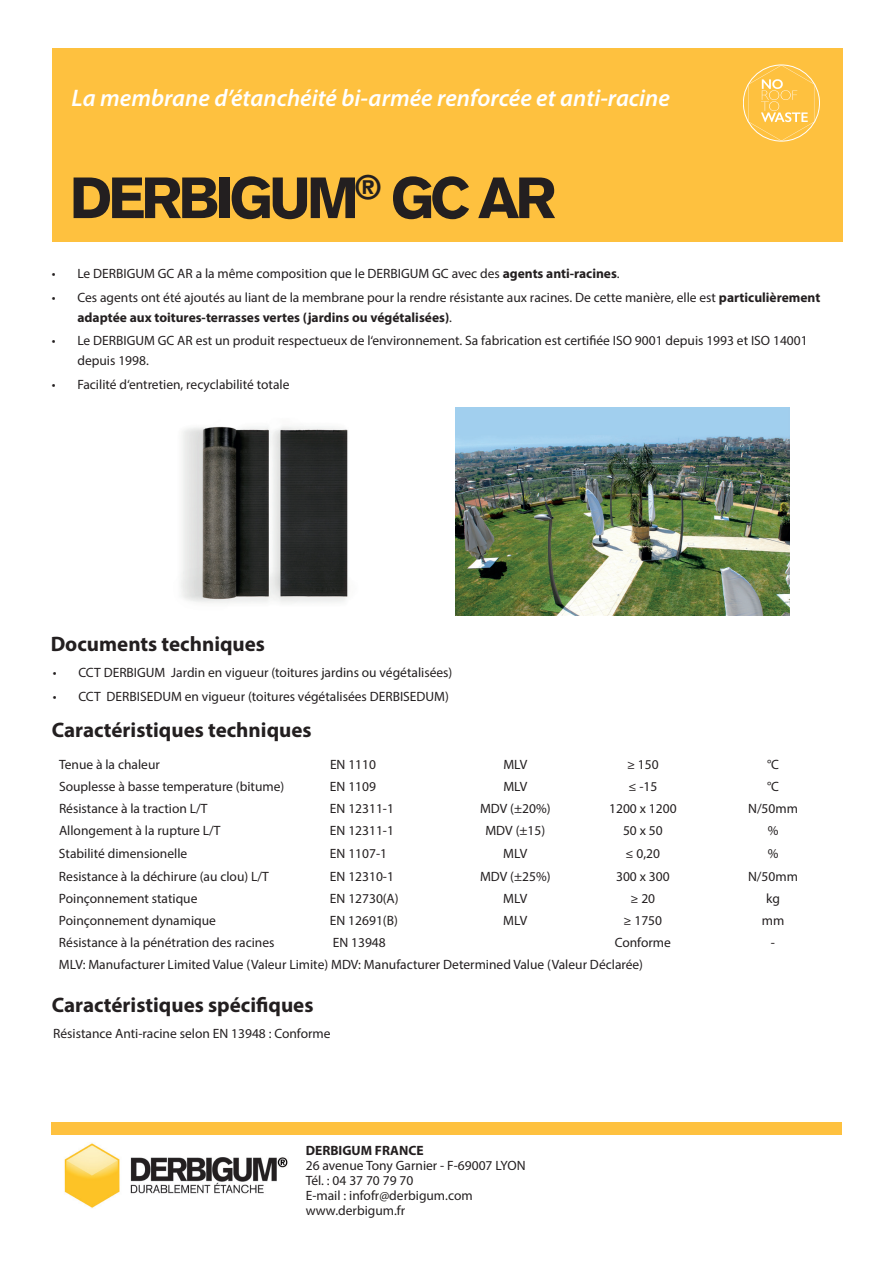
<style>
.page{position:relative;width:893px;height:1263px;background:#fff}
.page>*{position:absolute;margin:0;border:0;box-sizing:border-box;transform-origin:0 0}
.t1{font:900 57px "Akzidenz Grotesk";letter-spacing:-.07em;color:#231f20}
.t2{font:italic 600 24px "Myriad Pro";color:#fff}
.t3{font:700 21px "Myriad Pro";color:#231f20}
.t4{font:13.5px/15px "Myriad Pro";color:#231f20}
.t5{font:700 13.5px "Myriad Pro";color:#231f20}
.s1{font-weight:700}
</style>
<div class="page">
<div style="left:52px;top:48px;width:791px;height:193px;background:#fec13f"></div>
<img style="left:181px;top:426px;width:167px;height:177px">
<img style="left:455px;top:407px;width:334px;height:209px">
<img style="left:64px;top:1143px;width:224px;height:65px">
<div style="left:52px;top:1123px;width:790px;height:12px;background:#fec13f"></div>
<svg style="left:749px;top:65px;width:65px;height:76px"></svg>
<h2 class="t2" style="left:72px;top:82px;width:600px">La membrane d’étanchéité bi-armée renforcée et anti-racine</h2>
<h1 class="t1" style="left:70px;top:164px;width:488px">DERBIGUM<sup>®</sup> GC AR</h1>
<p class="t4" style="left:52px;top:266px;width:569px">• Le DERBIGUM GC AR a la même composition que le DERBIGUM GC avec des <span class="s1">agents anti-racines</span>.</p>
<p class="t4" style="left:77px;top:288px;width:744px;line-height:19.5px;text-indent:-26px">• Ces agents ont été ajoutés au liant de la membrane pour la rendre résistante aux racines. De cette manière, elle est <span class="s1">particulièrement adaptée aux toitures-terrasses vertes (jardins ou végétalisées)</span>.</p>
<p class="t4" style="left:77px;top:331px;width:732px;line-height:19.5px;text-indent:-26px">• Le DERBIGUM GC AR est un produit respectueux de l‘environnement. Sa fabrication est certifiée ISO 9001 depuis 1993 et ISO 14001 depuis 1998.</p>
<p class="t4" style="left:52px;top:376px;width:239px">• Facilité d‘entretien, recyclabilité totale</p>
<h3 class="t3" style="left:51px;top:630px;width:216px">Documents techniques</h3>
<p class="t4" style="left:53px;top:665px;width:401px">• CCT DERBIGUM Jardin en vigueur (toitures jardins ou végétalisées)</p>
<p class="t4" style="left:53px;top:689px;width:398px">• CCT DERBISEDUM en vigueur (toitures végétalisées DERBISEDUM)</p>
<h3 class="t3" style="left:52px;top:716px;width:261px">Caractéristiques techniques</h3>
<p class="t4" style="left:59px;top:757px;width:102px">Tenue à la chaleur</p>
<p class="t4" style="left:330px;top:757px;width:48px">EN 1110</p>
<p class="t4" style="left:503px;top:757px;width:25px">MLV</p>
<p class="t4" style="left:627px;top:757px;width:33px">≥ 150</p>
<p class="t4" style="left:767px;top:757px;width:14px">°C</p>
<p class="t4" style="left:59px;top:779px;width:227px">Souplesse à basse temperature (bitume)</p>
<p class="t4" style="left:330px;top:779px;width:48px">EN 1109</p>
<p class="t4" style="left:503px;top:779px;width:25px">MLV</p>
<p class="t4" style="left:628px;top:779px;width:30px">≤ -15</p>
<p class="t4" style="left:767px;top:779px;width:14px">°C</p>
<p class="t4" style="left:59px;top:801px;width:150px">Résistance à la traction L/T</p>
<p class="t4" style="left:330px;top:801px;width:66px">EN 12311-1</p>
<p class="t4" style="left:480px;top:801px;width:72px">MDV (±20%)</p>
<p class="t4" style="left:609px;top:801px;width:69px">1200 x 1200</p>
<p class="t4" style="left:748px;top:801px;width:51px">N/50mm</p>
<p class="t4" style="left:59px;top:823px;width:163px">Allongement à la rupture L/T</p>
<p class="t4" style="left:330px;top:823px;width:66px">EN 12311-1</p>
<p class="t4" style="left:485px;top:823px;width:61px">MDV (±15)</p>
<p class="t4" style="left:623px;top:823px;width:41px">50 x 50</p>
<p class="t4" style="left:768px;top:823px;width:12px">%</p>
<p class="t4" style="left:59px;top:846px;width:130px">Stabilité dimensionelle</p>
<p class="t4" style="left:330px;top:846px;width:59px">EN 1107-1</p>
<p class="t4" style="left:503px;top:846px;width:25px">MLV</p>
<p class="t4" style="left:626px;top:846px;width:36px">≤ 0,20</p>
<p class="t4" style="left:768px;top:846px;width:12px">%</p>
<p class="t4" style="left:59px;top:869px;width:211px">Resistance à la déchirure (au clou) L/T</p>
<p class="t4" style="left:330px;top:869px;width:66px">EN 12310-1</p>
<p class="t4" style="left:480px;top:869px;width:72px">MDV (±25%)</p>
<p class="t4" style="left:616px;top:869px;width:55px">300 x 300</p>
<p class="t4" style="left:748px;top:869px;width:51px">N/50mm</p>
<p class="t4" style="left:59px;top:891px;width:140px">Poinçonnement statique</p>
<p class="t4" style="left:330px;top:891px;width:70px">EN 12730(A)</p>
<p class="t4" style="left:503px;top:891px;width:25px">MLV</p>
<p class="t4" style="left:630px;top:891px;width:26px">≥ 20</p>
<p class="t4" style="left:766px;top:891px;width:15px">kg</p>
<p class="t4" style="left:59px;top:913px;width:159px">Poinçonnement dynamique</p>
<p class="t4" style="left:330px;top:913px;width:69px">EN 12691(B)</p>
<p class="t4" style="left:503px;top:913px;width:25px">MLV</p>
<p class="t4" style="left:623px;top:913px;width:40px">≥ 1750</p>
<p class="t4" style="left:762px;top:913px;width:24px">mm</p>
<p class="t4" style="left:59px;top:935px;width:217px">Résistance à la pénétration des racines</p>
<p class="t4" style="left:333px;top:935px;width:55px">EN 13948</p>
<p class="t4" style="left:615px;top:935px;width:58px">Conforme</p>
<p class="t4" style="left:771px;top:935px;width:6px">-</p>
<p class="t4" style="left:59px;top:957px;width:586px">MLV: Manufacturer Limited Value (Valeur Limite) MDV: Manufacturer Determined Value (Valeur Déclarée)</p>
<h3 class="t3" style="left:52px;top:991px;width:263px">Caractéristiques spécifiques</h3>
<p class="t4" style="left:53px;top:1026px;width:279px">Résistance Anti-racine selon EN 13948 : Conforme</p>
<p class="t5" style="left:306px;top:1141px;width:119px">DERBIGUM FRANCE</p>
<p class="t4" style="left:306px;top:1157px;width:221px">26 avenue Tony Garnier - F-69007 LYON<br>Tél. : 04 37 70 79 70<br>E-mail : infofr@derbigum.com www.derbigum.fr</p>
</div>
